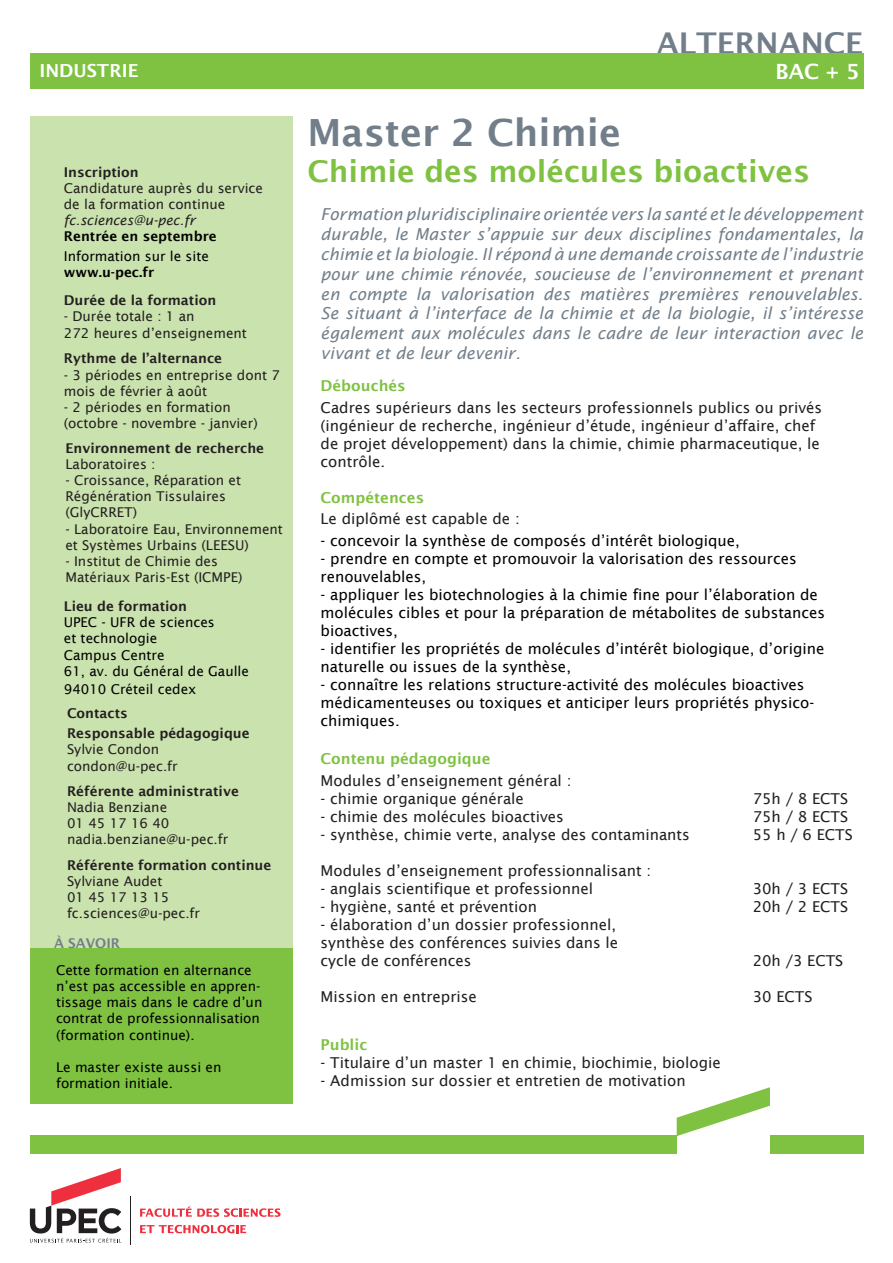
<style>
.page{position:relative;width:893px;height:1263px;background:#fff}
.page>*{position:absolute;margin:0;border:0;box-sizing:border-box;transform-origin:0 0}
.t1{font:600 37.5px "Lucida Sans";color:#727f8a}
.t2{font:600 30px "Lucida Sans";color:#7fc241}
.t3{font:600 30px "Lucida Sans";color:#727f8a}
.t4{font:600 21px "Lucida Sans";color:#fff}
.t5{font:600 18px "Lucida Sans";color:#fff}
.t6{font:italic 16.5px/19.8px "Lucida Sans";color:#727f8a;text-align:justify}
.t7{font:15px/18px "Lucida Sans";color:#231f20}
.t8{font:15px/18px "Lucida Sans";color:#000}
.t9{font:600 15px "Lucida Sans";color:#7fc241}
.t10{font:13.5px/16.2px "Lucida Sans";color:#231f20}
.t11{font:13.5px/16.2px "Lucida Sans";color:#000}
.t12{font:600 13.5px "Lucida Sans";color:#231f20}
.t13{font:600 13.5px "Lucida Sans";color:#000}
.t14{font:italic 13.5px "Lucida Sans";color:#231f20}
.t15{font:600 13.5px "Lucida Sans";color:#727f8a}
</style>
<div class="page">
<div style="left:30px;top:53px;width:833px;height:36px;background:#7fc241"></div>
<div style="left:31px;top:117px;width:262px;height:987px;background:#cae2ae"></div>
<hr style="left:130px;top:1196px;width:1px;height:49px;background:#231f20">
<svg style="left:30px;top:1168px;width:91px;height:74px"></svg>
<svg style="left:140px;top:1206px;width:141px;height:11px"></svg>
<svg style="left:140px;top:1225px;width:106px;height:8px"></svg>
<div style="left:31px;top:948px;width:262px;height:156px;background:#7fc241"></div>
<div style="left:30px;top:1136px;width:647px;height:18px;background:#7fc241"></div>
<svg style="left:677px;top:1087px;width:93px;height:49px"></svg>
<div style="left:770px;top:1136px;width:93px;height:18px;background:#7fc241"></div>
<p class="t5" style="left:39px;top:60px;width:101px">INDUSTRIE</p>
<p class="t12" style="left:64px;top:164px;width:76px">Inscription</p>
<p class="t10" style="left:64px;top:180px;width:201px">Candidature auprès du service de la formation continue</p>
<p class="t14" style="left:64px;top:213px;width:133px">fc.sciences@u-pec.fr</p>
<p class="t13" style="left:64px;top:229px;width:154px">Rentrée en septembre</p>
<p class="t11" style="left:64px;top:248px;width:147px">Information sur le site</p>
<p class="t13" style="left:64px;top:265px;width:92px">www.u-pec.fr</p>
<p class="t12" style="left:64px;top:293px;width:154px">Durée de la formation</p>
<p class="t10" style="left:64px;top:308px;width:132px">- Durée totale : 1 an</p>
<p class="t10" style="left:64px;top:325px;width:185px">272 heures d’enseignement</p>
<p class="t12" style="left:64px;top:351px;width:160px">Rythme de l’alternance</p>
<p class="t10" style="left:64px;top:367px;width:218px">- 3 périodes en entreprise dont 7 mois de février à août</p>
<p class="t10" style="left:64px;top:399px;width:168px">- 2 périodes en formation</p>
<p class="t10" style="left:64px;top:415px;width:195px">(octobre - novembre - janvier)</p>
<p class="t12" style="left:65px;top:440px;width:200px">Environnement de recherche</p>
<p class="t10" style="left:65px;top:456px;width:92px">Laboratoires :</p>
<p class="t10" style="left:65px;top:472px;width:177px">- Croissance, Réparation et</p>
<p class="t10" style="left:65px;top:488px;width:162px">Régénération Tissulaires</p>
<p class="t10" style="left:65px;top:504px;width:73px">(GlyCRRET)</p>
<p class="t10" style="left:65px;top:521px;width:219px">- Laboratoire Eau, Environnement et Systèmes Urbains (LEESU)</p>
<p class="t10" style="left:65px;top:553px;width:178px">- Institut de Chimie des<br>Matériaux Paris-Est (ICMPE)</p>
<p class="t12" style="left:64px;top:598px;width:125px">Lieu de formation</p>
<p class="t11" style="left:64px;top:614px;width:152px">UPEC - UFR de sciences et technologie</p>
<p class="t11" style="left:64px;top:647px;width:187px">Campus Centre<br>61, av. du Général de Gaulle</p>
<p class="t11" style="left:64px;top:681px;width:134px">94010 Créteil cedex</p>
<p class="t12" style="left:67px;top:706px;width:62px">Contacts</p>
<p class="t12" style="left:67px;top:726px;width:184px">Responsable pédagogique</p>
<p class="t10" style="left:67px;top:741px;width:94px">Sylvie Condon</p>
<p class="t10" style="left:67px;top:758px;width:112px">condon@u-pec.fr</p>
<p class="t12" style="left:67px;top:783px;width:173px">Référente administrative</p>
<p class="t10" style="left:67px;top:799px;width:102px">Nadia Benziane</p>
<p class="t10" style="left:67px;top:815px;width:104px">01 45 17 16 40</p>
<p class="t10" style="left:67px;top:831px;width:163px">nadia.benziane@u-pec.fr</p>
<p class="t12" style="left:67px;top:857px;width:206px">Référente formation continue</p>
<p class="t10" style="left:67px;top:873px;width:97px">Sylviane Audet</p>
<p class="t10" style="left:67px;top:889px;width:104px">01 45 17 13 15</p>
<p class="t10" style="left:67px;top:905px;width:135px">fc.sciences@u-pec.fr</p>
<p class="t15" style="left:54px;top:935px;width:68px">À SAVOIR</p>
<p class="t11" style="left:56px;top:962px;width:208px">Cette formation en alternance n’est pas accessible en appren&shy;tissage mais dans le cadre d’un contrat de professionnalisation (formation continue).</p>
<p class="t11" style="left:56px;top:1059px;width:167px">Le master existe aussi en formation initiale.</p>
<p class="t3" style="left:657px;top:26px;width:208px">ALTERNANCE</p>
<p class="t4" style="left:776px;top:60px;width:85px">BAC + 5</p>
<p class="t1" style="left:308px;top:111px;width:315px">Master 2 Chimie</p>
<p class="t2" style="left:308px;top:154px;width:504px">Chimie des molécules bioactives</p>
<p class="t6" style="left:321px;top:205px;width:544px">Formation pluridisciplinaire orientée vers la santé et le développement durable, le Master s’appuie sur deux disciplines fondamentales, la chimie et la biologie. Il répond à une demande croissante de l’industrie pour une chimie rénovée, soucieuse de l’environnement et prenant en compte la valorisation des matières premières renouvelables.<br>Se situant à l’interface de la chimie et de la biologie, il s’intéresse également aux molécules dans le cadre de leur interaction avec le vivant et de leur devenir.</p>
<p class="t9" style="left:321px;top:377px;width:87px">Débouchés</p>
<p class="t7" style="left:321px;top:398px;width:503px">Cadres supérieurs dans les secteurs professionnels publics ou privés (ingénieur de recherche, ingénieur d’étude, ingénieur d’affaire, chef de projet développement) dans la chimie, chimie pharmaceutique, le contrôle.</p>
<p class="t9" style="left:321px;top:489px;width:105px">Compétences</p>
<p class="t7" style="left:321px;top:510px;width:201px">Le diplômé est capable de :</p>
<p class="t8" style="left:321px;top:531px;width:421px">- concevoir la synthèse de composés d’intérêt biologique,</p>
<p class="t8" style="left:321px;top:549px;width:478px">- prendre en compte et promouvoir la valorisation des ressources renouvelables,</p>
<p class="t8" style="left:321px;top:585px;width:506px">- appliquer les biotechnologies à la chimie fine pour l’élaboration de molécules cibles et pour la préparation de métabolites de substances bioactives,</p>
<p class="t8" style="left:321px;top:639px;width:505px">- identifier les propriétés de molécules d’intérêt biologique, d’origine naturelle ou issues de la synthèse,</p>
<p class="t8" style="left:321px;top:675px;width:495px">- connaître les relations structure-activité des molécules bioactives médicamenteuses ou toxiques et anticiper leurs propriétés physico&shy;chimiques.</p>
<p class="t9" style="left:321px;top:750px;width:171px">Contenu pédagogique</p>
<p class="t7" style="left:321px;top:771px;width:252px">Modules d’enseignement général :</p>
<p class="t7" style="left:321px;top:789px;width:205px">- chimie organique générale</p>
<p class="t7" style="left:753px;top:789px;width:97px">75h / 8 ECTS</p>
<p class="t7" style="left:321px;top:807px;width:245px">- chimie des molécules bioactives</p>
<p class="t7" style="left:753px;top:807px;width:97px">75h / 8 ECTS</p>
<p class="t7" style="left:321px;top:825px;width:371px">- synthèse, chimie verte, analyse des contaminants</p>
<p class="t7" style="left:753px;top:825px;width:102px">55 h / 6 ECTS</p>
<p class="t7" style="left:321px;top:861px;width:332px">Modules d’enseignement professionnalisant :</p>
<p class="t7" style="left:321px;top:879px;width:274px">- anglais scientifique et professionnel</p>
<p class="t7" style="left:753px;top:879px;width:97px">30h / 3 ECTS</p>
<p class="t7" style="left:321px;top:897px;width:218px">- hygiène, santé et prévention</p>
<p class="t7" style="left:753px;top:897px;width:97px">20h / 2 ECTS</p>
<p class="t7" style="left:321px;top:915px;width:297px">- élaboration d’un dossier professionnel,</p>
<p class="t7" style="left:321px;top:933px;width:299px">synthèse des conférences suivies dans le</p>
<p class="t7" style="left:321px;top:951px;width:152px">cycle de conférences</p>
<p class="t7" style="left:753px;top:951px;width:92px">20h /3 ECTS</p>
<p class="t7" style="left:321px;top:987px;width:158px">Mission en entreprise</p>
<p class="t7" style="left:753px;top:987px;width:61px">30 ECTS</p>
<p class="t9" style="left:321px;top:1036px;width:48px">Public</p>
<p class="t7" style="left:321px;top:1054px;width:402px">- Titulaire d’un master 1 en chimie, biochimie, biologie</p>
<p class="t7" style="left:321px;top:1072px;width:367px">- Admission sur dossier et entretien de motivation</p>
</div>
